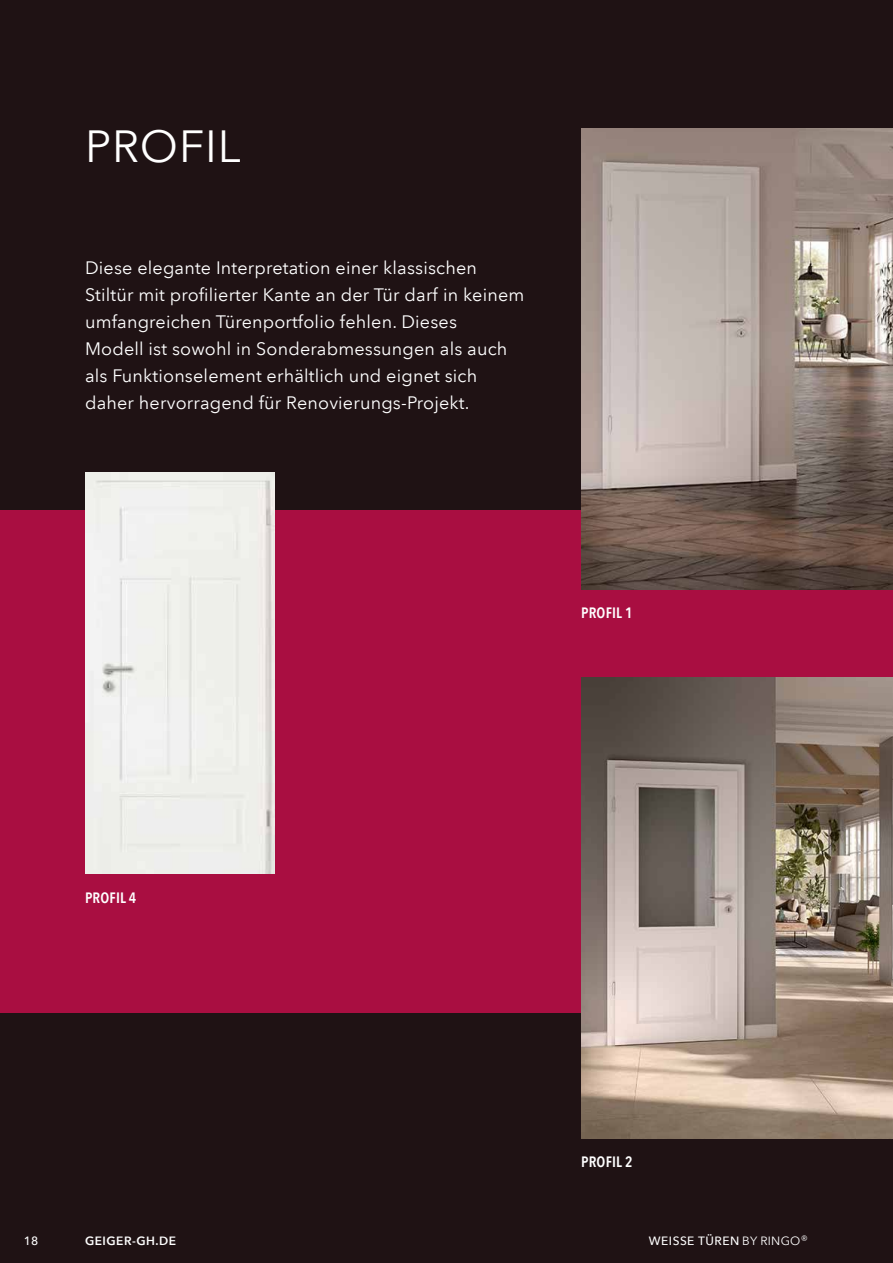
<style>
.page{position:relative;width:893px;height:1263px;background:#1f1214}
.page>*{position:absolute;margin:0;border:0;box-sizing:border-box;transform-origin:0 0}
.t1{font:45px "Avenir Next LT Pro";letter-spacing:.02em;color:#fff}
.t2{font:18px/27px "Avenir Next LT Pro";letter-spacing:.01em;color:#fff}
.t3{font:600 condensed 15px "Avenir Next LT Pro";letter-spacing:.01em;color:#fff}
.t4{font:500 12px "Avenir Next LT Pro";letter-spacing:.04em;color:#fff}
.t5{font:600 12px "Avenir Next LT Pro";letter-spacing:.04em;color:#fff}
.s1{font-weight:400}
</style>
<div class="page">
<div style="left:0;top:510px;width:893px;height:502px;background:#a90e41"></div>
<img style="left:85px;top:472px;width:190px;height:402px">
<img style="left:581px;top:128px;width:312px;height:461px">
<img style="left:581px;top:677px;width:312px;height:461px">
<h1 class="t1" style="left:85px;top:119px;width:157px">PROFIL</h1>
<p class="t2" style="left:85px;top:254px;width:441px">Diese elegante Interpretation einer klassischen Stiltür mit profilierter Kante an der Tür darf in keinem umfangreichen Türenportfolio fehlen. Dieses<br>Modell ist sowohl in Sonderabmessungen als auch als Funktionselement erhältlich und eignet sich daher hervorragend für Renovierungs-Projekt.</p>
<p class="t3" style="left:581px;top:604px;width:53px">PROFIL 1</p>
<p class="t3" style="left:85px;top:888px;width:53px">PROFIL 4</p>
<p class="t3" style="left:581px;top:1153px;width:53px">PROFIL 2</p>
<p class="t4" style="left:24px;top:1234px;width:16px">18</p>
<p class="t5" style="left:85px;top:1234px;width:92px">GEIGER-GH.DE</p>
<p class="t4" style="left:649px;top:1234px;width:160px">WEISSE TÜREN <span class="s1">BY RINGO®</span></p>
</div>
